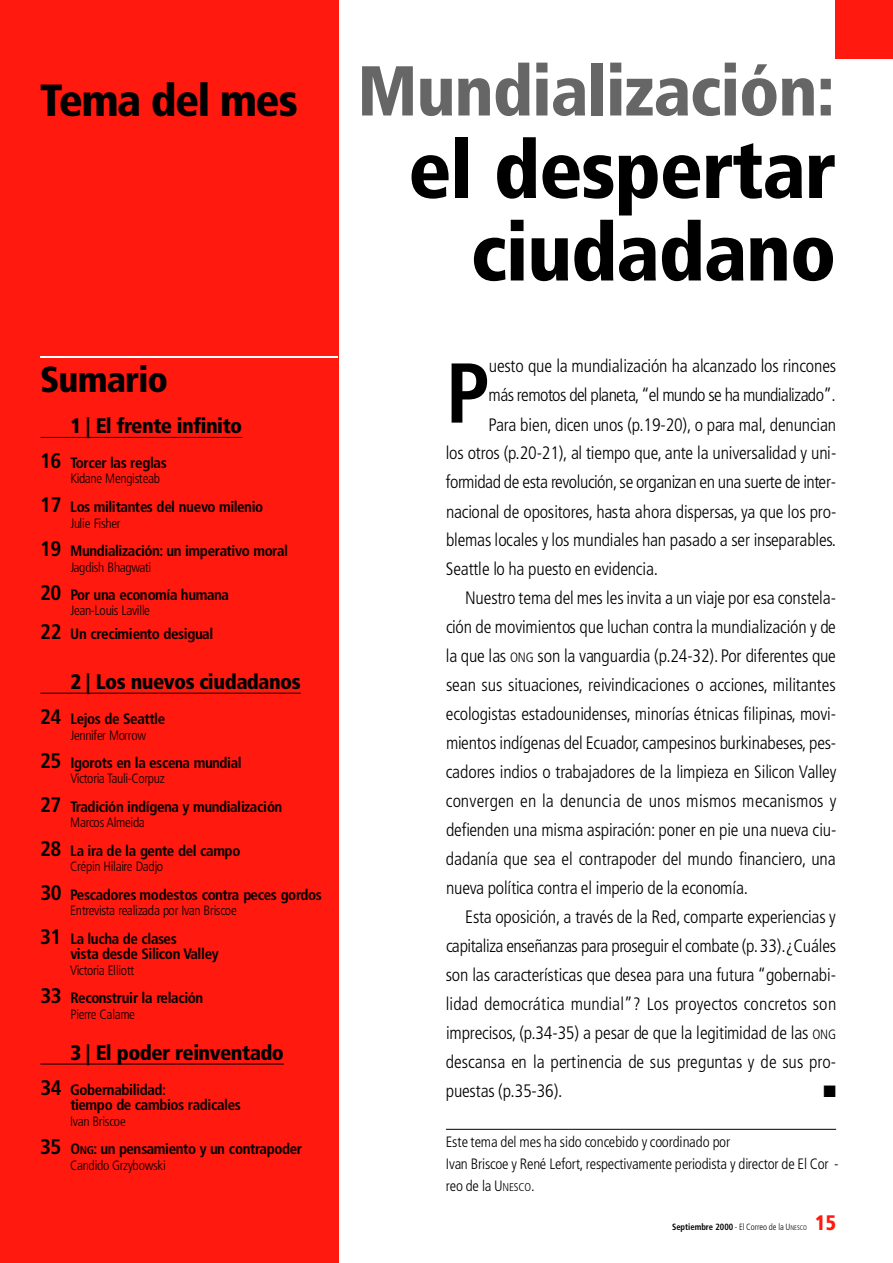
<style>
.page{position:relative;width:893px;height:1263px;background:#fff}
.page>*{position:absolute;margin:0;border:0;box-sizing:border-box;transform-origin:0 0}
.t1{font:700 condensed 84.75px "Frutiger";color:#000}
.t2{font:900 condensed 81px/82.5px "Frutiger";letter-spacing:-.015em;color:#000;text-align:right}
.t3{font:900 condensed 70.5px "Frutiger";color:#666}
.t4{font:900 condensed 36px "Frutiger";color:#000}
.t5{font:900 condensed 21px "Frutiger";letter-spacing:-.02em;color:#000}
.t6{font:900 condensed 21px "Frutiger";color:#ff190e;scale:.95 1}
.t7{font:300 condensed 18px "Frutiger";color:#000}
.t8{font:300 condensed 18px "Frutiger";letter-spacing:-.02em;color:#000}
.t9{font:300 condensed 18px "Frutiger";letter-spacing:-.04em;color:#000}
.t10{font:16.5px "Zapf Dingbats";color:#000}
.t11{font:700 condensed 15px/15.8px "Frutiger";letter-spacing:-.025em;color:#000}
.t12{font:300 condensed 15px/21.9px "Frutiger";color:#000}
.t13{font:300 condensed 13.5px "Frutiger";letter-spacing:-.03em;color:#000}
.t14{font:700 condensed 9px "Frutiger";color:#000;scale:.95 1}
.s1{font-size:45px;color:#000}
.s2{font-size:21px}
.s3{font-size:11.25px}
.s4{font-size:13.5px}
.s5{font-weight:300}
.s6{font-weight:300;font-size:6.75px}
</style>
<div class="page">
<div style="left:836px;top:0;width:56px;height:58px;background:#ff190e"></div>
<div style="left:0;top:0;width:338px;height:1263px;background:#ff190e"></div>
<hr style="left:446px;top:1129px;width:390px;height:1px;background:#000">
<hr style="left:40px;top:356px;width:298px;height:1px;background:#fff">
<hr style="left:40px;top:437px;width:202px;height:1px;background:#000">
<hr style="left:40px;top:693px;width:261px;height:1px;background:#000">
<hr style="left:40px;top:1064px;width:244px;height:1px;background:#000">
<h3 class="t3" style="left:40px;top:63px;width:796px"><span class="s1">Tema del mes</span> M u n d i a l i z a c i ó n :</h3>
<h2 class="t2" style="left:408px;top:135px;width:430px">el despertar c i u d a d a n o</h2>
<h3 class="t4" style="left:40px;top:364px;width:129px">S u m a r i o</h3>
<p class="t5" style="left:70px;top:417px;width:173px">1 | El frente infinito</p>
<p class="t11" style="left:40px;top:456px;width:128px"><span class="s2">1 6</span> To rcer las re g l a s</p>
<p class="t13" style="left:70px;top:473px;width:91px">Kidane Mengisteab</p>
<p class="t11" style="left:40px;top:500px;width:224px"><span class="s2">1 7</span> Los militantes del nuevo milenio</p>
<p class="t13" style="left:70px;top:518px;width:52px">Julie Fisher</p>
<p class="t11" style="left:40px;top:544px;width:249px"><span class="s2">1 9</span> M u n d i a l i z a c i ó n : un imperativo mora l</p>
<p class="t13" style="left:70px;top:561px;width:82px">Jagdish Bhagwa t i</p>
<p class="t11" style="left:40px;top:588px;width:190px"><span class="s2">2 0</span> Por una economía humana</p>
<p class="t13" style="left:70px;top:605px;width:81px">Jean-Louis Laville</p>
<p class="t11" style="left:40px;top:627px;width:174px"><span class="s2">2 2</span> Un crecimiento desigual</p>
<p class="t5" style="left:70px;top:674px;width:232px">2 | Los nuevos ciudadanos</p>
<p class="t11" style="left:40px;top:712px;width:127px"><span class="s2">2 4</span> Lejos de Seattle</p>
<p class="t13" style="left:70px;top:729px;width:77px">Jennifer Morrow</p>
<p class="t11" style="left:40px;top:756px;width:203px"><span class="s2">2 5</span> I g o rots en la escena mundial</p>
<p class="t13" style="left:70px;top:773px;width:96px">Victoria Ta u l i - C o r p u z</p>
<p class="t11" style="left:40px;top:800px;width:243px"><span class="s2">2 7</span> Tradición indígena y mundialización</p>
<p class="t13" style="left:70px;top:817px;width:76px">Marcos A l m e i d a</p>
<p class="t11" style="left:40px;top:844px;width:202px"><span class="s2">2 8</span> La ira de la gente del campo</p>
<p class="t13" style="left:70px;top:861px;width:94px">Crépin Hilaire Dadjo</p>
<p class="t11" style="left:40px;top:888px;width:283px"><span class="s2">3 0</span> Pe s c a d o res modestos contra peces gord o s</p>
<p class="t13" style="left:70px;top:905px;width:168px">Entrevista realizada por Ivan Briscoe</p>
<p class="t11" style="left:70px;top:932px;width:150px;text-indent:-30px"><span class="s2">3 1</span> La lucha de clases<br>vista desde Silicon Va l l e y</p>
<p class="t13" style="left:70px;top:964px;width:66px">Victoria Elliott</p>
<p class="t11" style="left:40px;top:991px;width:164px"><span class="s2">3 3</span> Reconstruir la re l a c i ó n</p>
<p class="t13" style="left:70px;top:1009px;width:66px">Pierre Calame</p>
<p class="t5" style="left:70px;top:1044px;width:215px">3 | El poder re i n v e n t a d o</p>
<p class="t11" style="left:70px;top:1083px;width:172px;text-indent:-30px"><span class="s2">3 4</span> G o b e r n a b i l i d a d :<br>tiempo de cambios ra d i c a l e s</p>
<p class="t13" style="left:70px;top:1116px;width:57px">I van Briscoe</p>
<p class="t11" style="left:40px;top:1142px;width:263px"><span class="s2">3 5</span> O<span class="s3">N G</span>: un pensamiento y un contra p o d e r</p>
<p class="t13" style="left:70px;top:1160px;width:97px">Candido Grzybowski</p>
<h1 class="t1" style="left:446px;top:359px;width:45px">P</h1>
<p class="t7" style="left:489px;top:359px;width:349px">uesto que la mundialización ha alcanzado los rincones</p>
<p class="t9" style="left:488px;top:388px;width:349px">más remotos del planeta,“el mundo se ha mundializado”.</p>
<p class="t8" style="left:488px;top:417px;width:349px">Pa ra bien, dicen unos (p. 1 9 - 2 0 ) , o para mal, d e n u n c i a n</p>
<p class="t8" style="left:446px;top:446px;width:392px">los otros (p. 2 0 - 2 1 ) , al tiempo que, ante la universalidad y uni-</p>
<p class="t8" style="left:446px;top:475px;width:392px">formidad de esta revolución,se organizan en una suerte de inter-</p>
<p class="t8" style="left:446px;top:504px;width:392px">nacional de opositores, hasta ahora dispersas, ya que los pro-</p>
<p class="t8" style="left:446px;top:533px;width:391px">blemas locales y los mundiales han pasado a ser insepara b l e s.</p>
<p class="t7" style="left:446px;top:562px;width:214px">Seattle lo ha puesto en evidencia.</p>
<p class="t7" style="left:465px;top:591px;width:372px">Nuestro tema del mes les invita a un viaje por esa constela-</p>
<p class="t7" style="left:446px;top:620px;width:391px">ción de movimientos que luchan contra la mundialización y de</p>
<p class="t7" style="left:446px;top:649px;width:391px">la que las <span class="s4">O N G</span> son la vanguardia (p. 2 4 - 3 2 ) . Por diferentes que</p>
<p class="t7" style="left:446px;top:678px;width:391px">sean sus situaciones, reivindicaciones o acciones, m i l i t a n t e s</p>
<p class="t7" style="left:446px;top:707px;width:392px">ecologistas estadounidenses, minorías étnicas fil i p i n a s, m o v i-</p>
<p class="t8" style="left:446px;top:736px;width:391px">mientos indígenas del Ecuador, campesinos burkinabeses, p e s-</p>
<p class="t7" style="left:446px;top:765px;width:392px">cadores indios o trabajadores de la limpieza en Silicon Va l l e y</p>
<p class="t7" style="left:446px;top:794px;width:392px">convergen en la denuncia de unos mismos mecanismos y</p>
<p class="t7" style="left:446px;top:823px;width:392px">d e fienden una misma aspira c i ó n : poner en pie una nueva ciu-</p>
<p class="t7" style="left:446px;top:852px;width:391px">dadanía que sea el contrapoder del mundo fin a n c i e r o, u n a</p>
<p class="t7" style="left:446px;top:880px;width:303px">n u e va política contra el imperio de la economía.</p>
<p class="t7" style="left:465px;top:910px;width:372px">Esta oposición, a través de la Red, comparte experiencias y</p>
<p class="t8" style="left:446px;top:939px;width:391px">capitaliza enseñanzas para proseguir el combate (p.3 3 ) .¿ C u á l e s</p>
<p class="t8" style="left:446px;top:968px;width:391px">son las características que desea para una futura “ g o b e r n a b i-</p>
<p class="t7" style="left:446px;top:996px;width:392px">lidad democrática mundial”? Los proyectos concretos son</p>
<p class="t7" style="left:446px;top:1026px;width:391px">i m p r e c i s o s, ( p.34-35) a pesar de que la legitimidad de las <span class="s4">O N G</span></p>
<p class="t7" style="left:446px;top:1054px;width:392px">descansa en la pertinencia de sus preguntas y de sus pro-</p>
<p class="t7" style="left:446px;top:1083px;width:118px">puestas (p. 3 5 - 3 6 ) .</p>
<p class="t10" style="left:823px;top:1083px;width:14px">■</p>
<p class="t12" style="left:446px;top:1132px;width:394px">Este tema del mes ha sido concebido y coordinado por<br>I van Briscoe y René Lefort,r e s p e c t i vamente periodista y director de El Cor - reo de la U<span class="s3">N E S C O</span>.</p>
<p class="t14" style="left:672px;top:1223px;width:144px">Septiembre 2000 <span class="s5">- El Correo de la U</span><span class="s6">NESCO</span></p>
<p class="t6" style="left:815px;top:1214px;width:23px">15</p>
</div>
